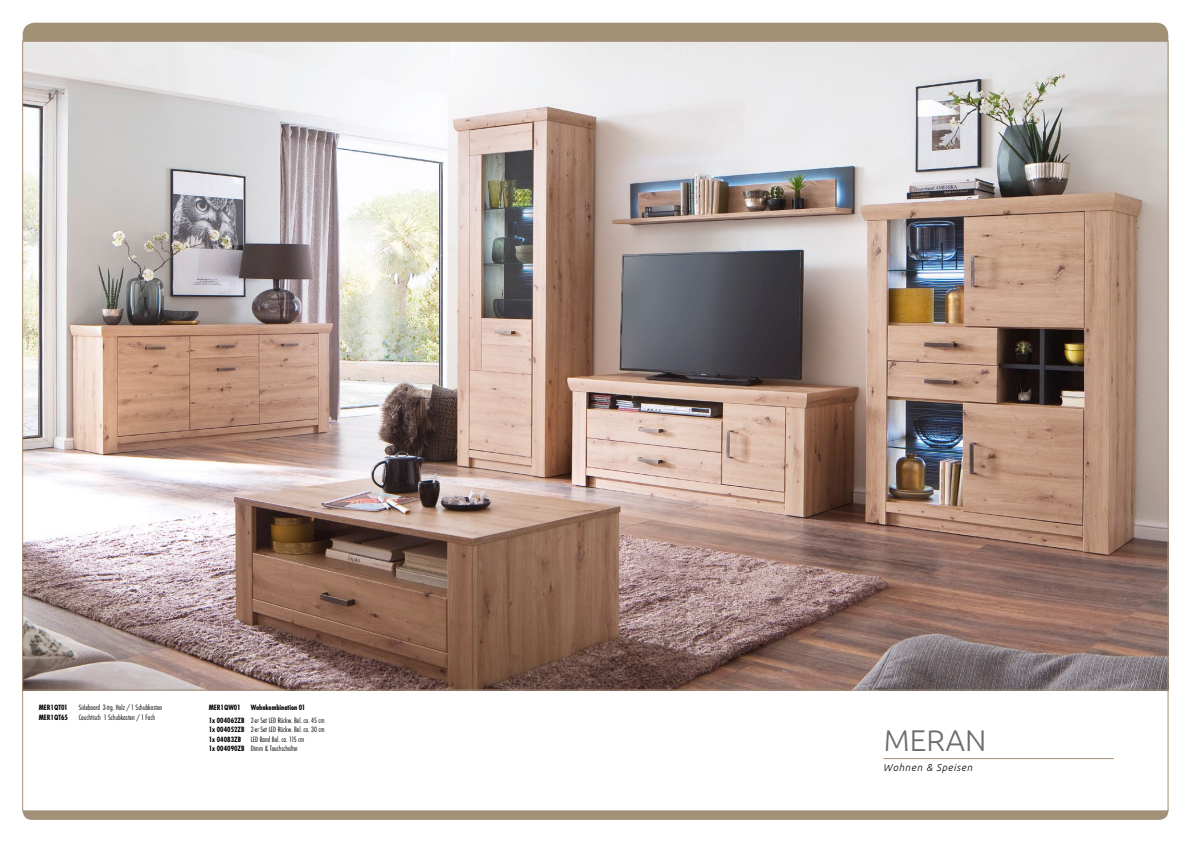
<style>
.page{position:relative;width:1191px;height:842px;background:#fff}
.page>*{position:absolute;margin:0;border:0;box-sizing:border-box;transform-origin:0 0}
.t1{font:300 30px "Ubuntu";color:#6c6c6c}
.t2{font:italic 300 10px "Ubuntu";letter-spacing:.075em;color:#000}
.t3{font:300 condensed 8px/9.6px "Futura T";color:#000}
.t4{font:700 condensed 8px/12.4px "Futura T";color:#000}
.s1{font-weight:300}
.s2{font-weight:700}
</style>
<div class="page">
<div style="left:23px;top:799px;width:1145px;height:21px;background:#a39177;border-radius:9px"></div>
<div style="left:23px;top:23px;width:1145px;height:33px;background:#a39177;border-radius:12px"></div>
<div style="left:22px;top:41px;width:1146px;height:770px;background:#fff;border:1px solid #a39177"></div>
<img style="left:24px;top:43px;width:1142px;height:645px">
<hr style="left:883px;top:758px;width:230px;height:1px;background:#a39177">
<p class="t4" style="left:39px;top:701px;width:30px">MER1QT01</p>
<p class="t3" style="left:79px;top:702px;width:85px">Sideboard 3-trg. Holz / 1 Schubkasten</p>
<p class="t4" style="left:39px;top:711px;width:31px">MER1QT65</p>
<p class="t3" style="left:79px;top:712px;width:78px">Couchtisch 1 Schubkasten / 1 Fach</p>
<p class="t4" style="left:209px;top:701px;width:117px;text-indent:42px">Wohnkombination 01<br>1x 004062ZB <span class="s1">2-er Set LED Rückw. Bel. ca. 45 cm</span></p>
<p class="t3" style="left:209px;top:724px;width:117px"><span class="s2">1x 004052ZB</span> 2-er Set LED Rückw. Bel. ca. 30 cm<br><span class="s2">1x 04083ZB</span> LED Band Bel. ca. 115 cm<br><span class="s2">1x 004090ZB</span> Dimm &amp; Touchschalter</p>
<p class="t4" style="left:209px;top:701px;width:33px">MER1QW01</p>
<h1 class="t1" style="left:884px;top:723px;width:104px">MERAN</h1>
<p class="t2" style="left:883px;top:761px;width:90px">Wohnen &amp; Speisen</p>
</div>
